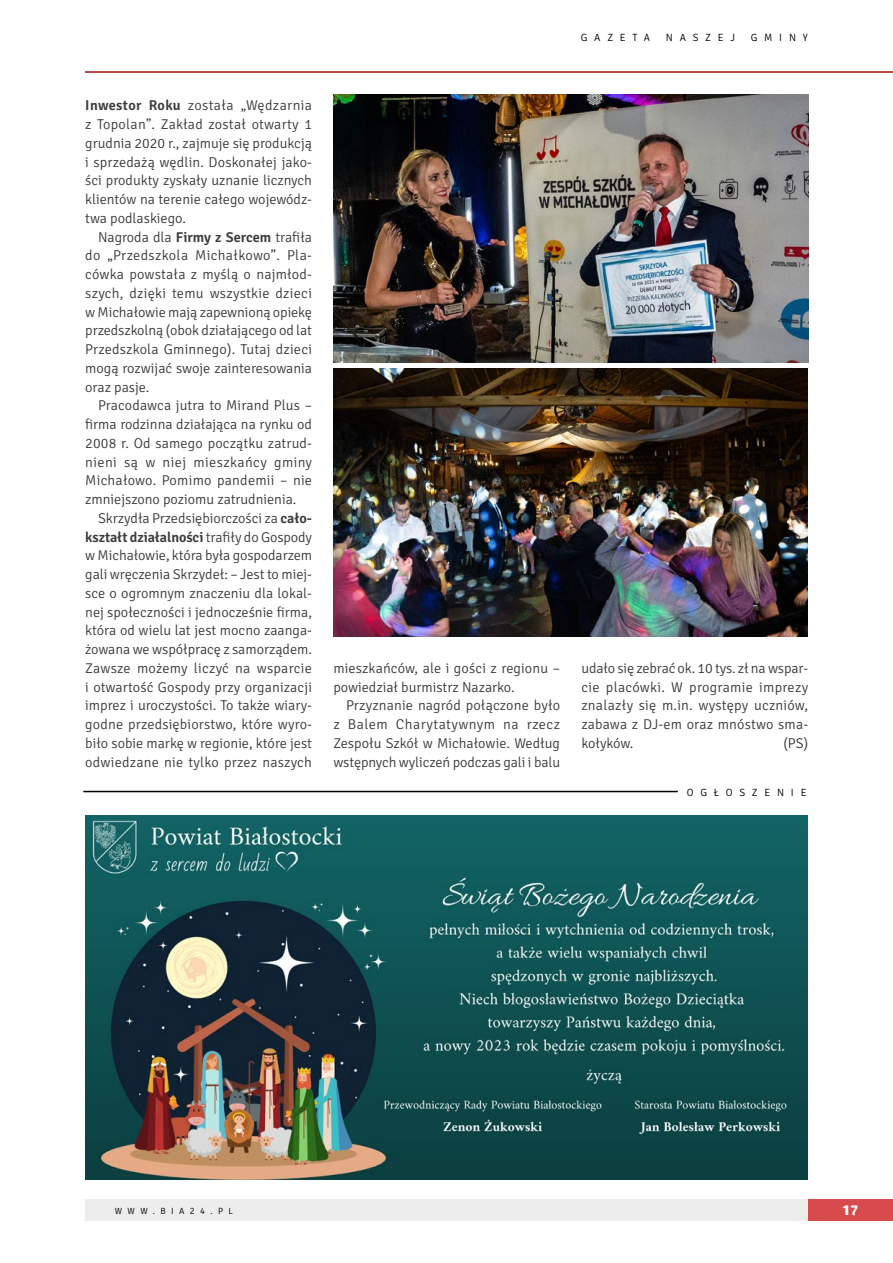
<style>
.page{position:relative;width:893px;height:1263px;background:#fff}
.page>*{position:absolute;margin:0;border:0;box-sizing:border-box;transform-origin:0 0}
.t1{font:300 14.25px/18.8px "Signika";color:#3c3c3b;text-align:justify}
.t2{font:800 13.5px "Costa Ptf";color:#fff}
.t3{font:300 10.5px "Signika";letter-spacing:.645em;color:#000}
.t4{font:300 9px "Signika";letter-spacing:.605em;color:#000}
.s1{font-weight:600}
</style>
<div class="page">
<div style="left:85px;top:1199px;width:750px;height:21px;background:#ededed"></div>
<div style="left:808px;top:1199px;width:85px;height:21px;background:#d84b4d"></div>
<hr style="left:85px;top:71px;width:808px;height:2px;background:#a11007">
<hr style="left:83px;top:791px;width:595px;height:1px;background:#000">
<img style="left:85px;top:816px;width:723px;height:363px">
<img style="left:333px;top:94px;width:475px;height:268px">
<img style="left:333px;top:369px;width:475px;height:268px">
<p class="t3" style="left:581px;top:30px;width:71px">gazeta</p>
<p class="t3" style="left:666px;top:30px;width:71px">naszej</p>
<p class="t3" style="left:751px;top:30px;width:59px">gminy</p>
<p class="t1" style="left:85px;top:95px;width:228px"><span class="s1">Inwestor Roku</span> została „Wędzarnia z Topolan”. Zakład został otwarty 1 grudnia 2020 r., zajmuje się produkcją i sprzedażą wędlin. Doskonałej jako&shy;ści produkty zyskały uznanie licznych klientów na terenie całego wojewódz&shy;twa podlaskiego.</p>
<p class="t1" style="left:85px;top:226px;width:228px;text-indent:13px">N agroda dla <span class="s1">Firmy z Sercem</span> trafiła do „Przedszkola Michałkowo”. Pla&shy;cówka powstała z myślą o najmłod&shy;szych, dzięki temu wszystkie dzieci w Michałowie mają zapewnioną opiekę przedszkolną (obok działającego od lat Przedszkola Gminnego). Tutaj dzieci mogą rozwijać swoje zainteresowania oraz pasje.</p>
<p class="t1" style="left:85px;top:395px;width:228px;text-indent:13px">Pracodawca jutra to Mirand Plus – firma rodzinna działająca na rynku od 2008 r. Od samego początku zatrud&shy;nieni są w niej mieszkańcy gminy Michałowo. Pomimo pandemii – nie zmniejszono poziomu zatrudnienia.</p>
<p class="t1" style="left:85px;top:508px;width:228px;text-indent:13px">Skrzydła Przedsiębiorczości za <span class="s1">cało&shy;kształt działalności</span> trafiły do Gospody w Michałowie, która była gospodarzem gali wręczenia Skrzydeł: – Jest to miej&shy;sce o ogromnym znaczeniu dla lokal&shy;nej społeczności i jednocześnie firma, która od wielu lat jest mocno zaanga&shy;żowana we współpracę z samorządem.<br>Zawsze możemy liczyć na wsparcie i otwartość Gospody przy organizacji imprez i uroczystości. To także wiary&shy;godne przedsiębiorstwo, które wyro&shy;biło sobie markę w regionie, które jest odwiedzane nie tylko przez naszych</p>
<p class="t1" style="left:333px;top:658px;width:228px">mieszkańców, ale i gości z regionu – powiedział burmistrz N azarko.</p>
<p class="t1" style="left:333px;top:695px;width:228px;text-indent:13px">Przyznanie nagród połączone było z Balem Charytatywnym na rzecz Zespołu Szkół w Michałowie. Według wstępnych wyliczeń podczas gali i balu</p>
<p class="t1" style="left:581px;top:658px;width:228px">udało się zebrać ok. 10 tys. zł na wspar&shy;cie placówki. W programie imprezy znalazły się m.in. występy uczniów, zabawa z DJ-em oraz mnóstwo sma&shy;kołyków.</p>
<p class="t1" style="left:784px;top:733px;width:26px">(PS)</p>
<p class="t3" style="left:687px;top:785px;width:50px">o głos</p>
<p class="t3" style="left:752px;top:785px;width:56px">zenie</p>
<p class="t4" style="left:115px;top:1204px;width:120px">www.bia24.pl</p>
<p class="t2" style="left:843px;top:1202px;width:17px">17</p>
</div>
